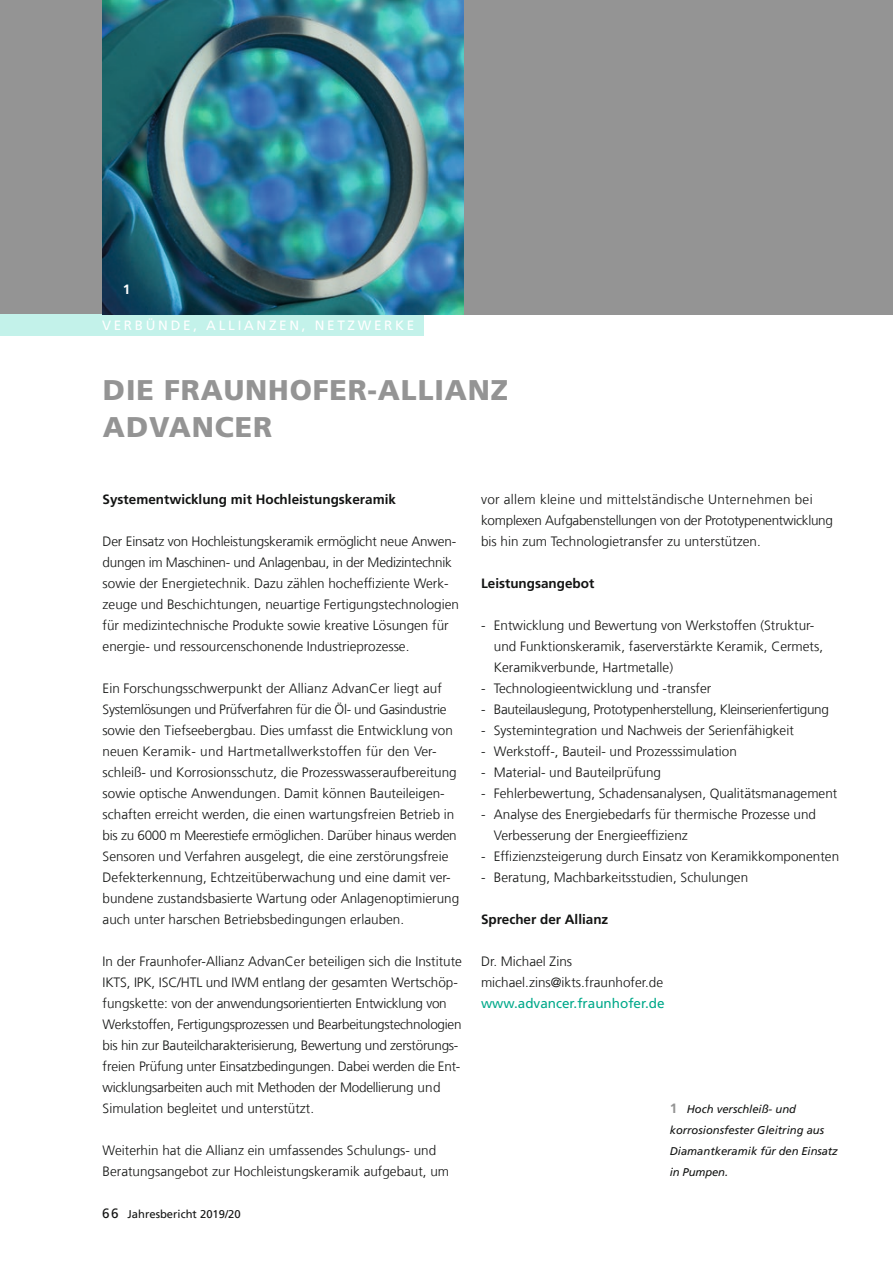
<style>
.page{position:relative;width:893px;height:1263px;background:#fff}
.page>*{position:absolute;margin:0;border:0;box-sizing:border-box;transform-origin:0 0}
.t1{font:900 28.5px/37.5px "Frutiger LT Com";letter-spacing:.03em;color:#949494}
.t2{font:300 13.5px/21px "Frutiger LT Com";color:#131413}
.t3{font:300 13.5px/21px "Frutiger LT Com";letter-spacing:-.02em;color:#131413}
.t4{font:700 13.5px "Frutiger LT Com";color:#131413}
.t5{font:300 13.5px "Frutiger LT Com";letter-spacing:-.025em;color:#131413}
.t6{font:13.5px "Frutiger LT Com";letter-spacing:.2em;color:#fff}
.t7{font:13.5px "Frutiger LT Com";color:#00a98a}
.t8{font:700 13.5px "Frutiger LT Com";color:#fff}
.t9{font:italic 11.25px/21px "Frutiger LT Com";color:#131413}
.t10{font:11.25px "Frutiger LT Com";color:#131413}
.s1{font-size:13.5px}
.s2{font-weight:700;font-style:normal;font-size:13.5px;color:#949494}
</style>
<div class="page">
<div style="left:0;top:0;width:893px;height:315px;background:#949494"></div>
<div style="left:0;top:315px;width:423px;height:21px;background:#c3f2ea"></div>
<img style="left:102px;top:0;width:361px;height:315px">
<p class="t8" style="left:123px;top:281px;width:9px">1</p>
<p class="t6" style="left:102px;top:318px;width:314px">VERBÜNDE, ALLIANZEN, NETZWERKE</p>
<h1 class="t1" style="left:103px;top:371px;width:407px">DIE FRAUNHOFER-ALLIANZ<br>ADVANCER</h1>
<p class="t4" style="left:103px;top:491px;width:295px">Systementwicklung mit Hochleistungskeramik</p>
<p class="t2" style="left:103px;top:531px;width:358px">Der Einsatz von Hochleistungskeramik ermöglicht neue Anwen&shy;dungen im Maschinen- und Anlagenbau, in der Medizintechnik sowie der Energietechnik. Dazu zählen hocheffiziente Werk&shy;zeuge und Beschichtungen, neuartige Fertigungstechnologien für medizintechnische Produkte sowie kreative Lösungen für energie- und ressourcenschonende Industrieprozesse.</p>
<p class="t2" style="left:103px;top:678px;width:358px">Ein Forschungsschwerpunkt der Allianz AdvanCer liegt auf Systemlösungen und Prüfverfahren für die Öl- und Gasindustrie sowie den Tiefseebergbau. Dies umfasst die Entwicklung von neuen Keramik- und Hartmetallwerkstoffen für den Ver&shy;schleiß- und Korrosionsschutz, die Prozesswasseraufbereitung sowie optische Anwendungen. Damit können Bauteileigen&shy;schaften erreicht werden, die einen wartungsfreien Betrieb in bis zu 6000 m Meerestiefe ermöglichen. Darüber hinaus werden Sensoren und Verfahren ausgelegt, die eine zerstörungsfreie Defekterkennung, Echtzeitüberwachung und eine damit ver&shy;bundene zustandsbasierte Wartung oder Anlagenoptimierung auch unter harschen Betriebsbedingungen erlauben.</p>
<p class="t3" style="left:103px;top:951px;width:361px">In der Fraunhofer-Allianz AdvanCer beteiligen sich die Institute IKTS, IPK, ISC/HTL und IWM entlang der gesamten Wertschöp&shy;fungskette: von der anwendungsorientierten Entwicklung von Werkstoffen, Fertigungsprozessen und Bearbeitungstechnologien bis hin zur Bauteilcharakterisierung, Bewertung und zerstörungs&shy;freien Prüfung unter Einsatzbedingungen. Dabei werden die Ent&shy;wicklungsarbeiten auch mit Methoden der Modellierung und Simulation begleitet und unterstützt.</p>
<p class="t2" style="left:103px;top:1140px;width:348px">Weiterhin hat die Allianz ein umfassendes Schulungs- und<br>Beratungsangebot zur Hochleistungskeramik aufgebaut, um</p>
<p class="t10" style="left:102px;top:1207px;width:140px"><span class="s1">66</span> Jahresbericht 2019/20</p>
<p class="t2" style="left:481px;top:489px;width:353px">vor allem kleine und mittelständische Unternehmen bei komplexen Aufgabenstellungen von der Prototypenentwicklung bis hin zum Technologietransfer zu unterstützen.</p>
<p class="t4" style="left:481px;top:575px;width:115px">Leistungsangebot</p>
<p class="t2" style="left:494px;top:615px;width:331px;text-indent:-13px">- Entwicklung und Bewertung von Werkstoffen (Struktur&shy;und Funktionskeramik, faserverstärkte Keramik, Cermets,<br>Keramikverbunde, Hartmetalle)</p>
<p class="t2" style="left:481px;top:678px;width:232px">- Technologieentwicklung und -transfer</p>
<p class="t5" style="left:481px;top:701px;width:349px">- Bauteilauslegung, Prototypenherstellung, Kleinserienfertigung</p>
<p class="t2" style="left:481px;top:720px;width:314px">- Systemintegration und Nachweis der Serienfähigkeit</p>
<p class="t2" style="left:481px;top:741px;width:257px">- Werkstoff-, Bauteil- und Prozesssimulation</p>
<p class="t2" style="left:481px;top:762px;width:182px">- Material- und Bauteilprüfung</p>
<p class="t2" style="left:481px;top:783px;width:358px">- Fehlerbewertung, Schadensanalysen, Qualitätsmanagement</p>
<p class="t2" style="left:494px;top:804px;width:324px;text-indent:-13px">- Analyse des Energiebedarfs für thermische Prozesse und<br>Verbesserung der Energieeffizienz</p>
<p class="t2" style="left:481px;top:846px;width:360px">- Effizienzsteigerung durch Einsatz von Keramikkomponenten</p>
<p class="t2" style="left:481px;top:867px;width:269px">- Beratung, Machbarkeitsstudien, Schulungen</p>
<p class="t4" style="left:481px;top:911px;width:129px">Sprecher der Allianz</p>
<p class="t2" style="left:481px;top:951px;width:184px">Dr. Michael Zins michael.zins@ikts.fraunhofer.de</p>
<p class="t7" style="left:481px;top:995px;width:185px">www.advancer.fraunhofer.de</p>
<p class="t9" style="left:670px;top:1099px;width:169px"><span class="s2">1</span> Hoch verschleiß- und korrosionsfester Gleitring aus<br>Diamantkeramik für den Einsatz in Pumpen.</p>
</div>
